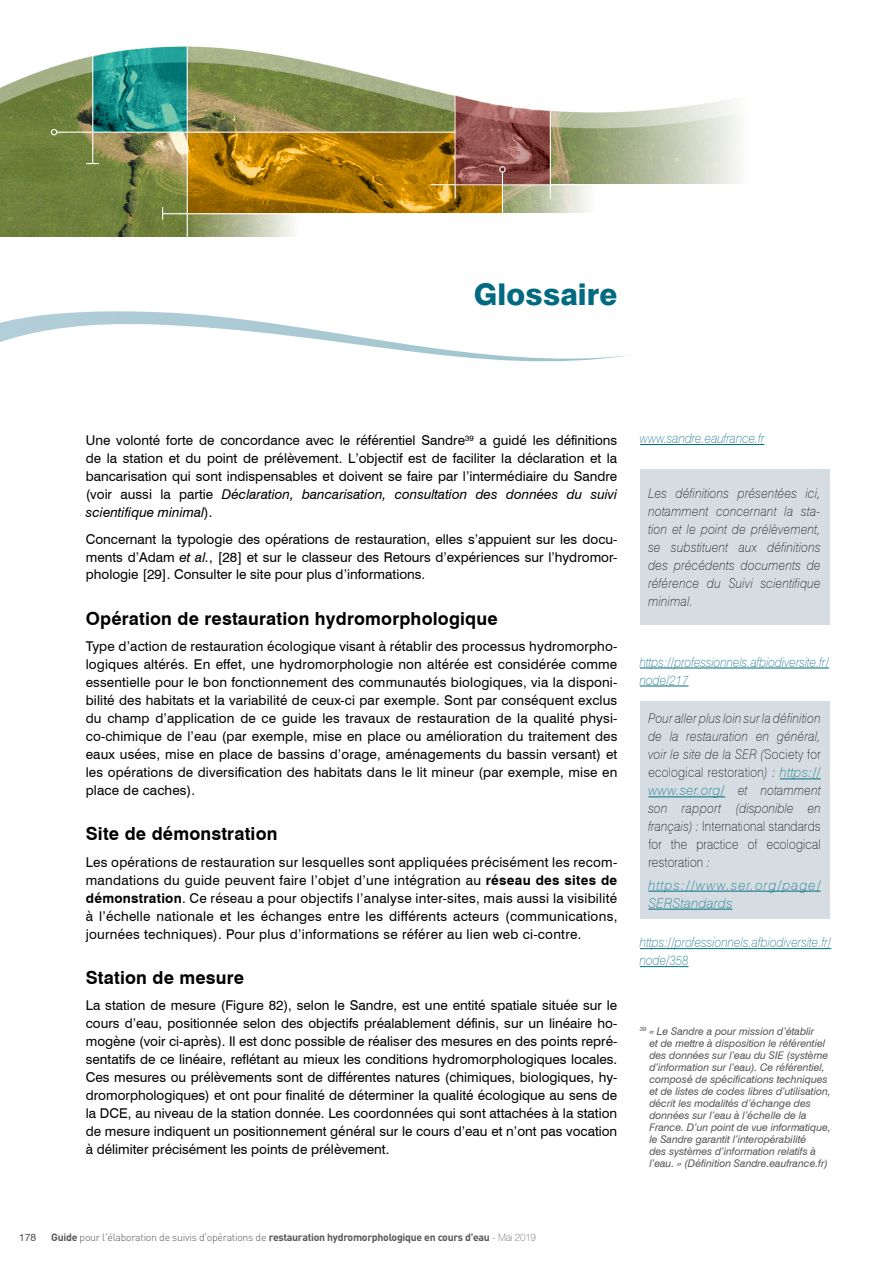
<style>
.page{position:relative;width:893px;height:1263px;background:#fff}
.page>*{position:absolute;margin:0;border:0;box-sizing:border-box;transform-origin:0 0}
.t1{font:800 30px "Swiss 721 BT";color:#006b80}
.t2{font:700 18px "Swiss 721 BT";letter-spacing:.01em;color:#000}
.t3{font:13.5px/18px "Swiss 721 BT";color:#000;text-align:justify}
.t4{font:italic 100 13.5px/18px "Swiss 721 BT";letter-spacing:.03em;color:#000;text-align:justify;scale:.9 1}
.t5{font:italic 100 13.5px/18px "Swiss 721 BT";letter-spacing:.005em;color:#006b80;scale:.9 1}
.t6{font:italic 100 13.5px/18px "Swiss 721 BT";letter-spacing:.09em;color:#006b80}
.t7{font:italic 10.5px/12px "Swiss 721 BT";letter-spacing:-.005em;color:#575756}
.t8{font:700 10.5px "DIN";letter-spacing:-.025em;color:#575756}
.t9{font:10.5px "Swiss 721 BT";color:#575756}
.s1{font-style:italic}
.s2{font-weight:700}
.s3{font-style:normal}
.s4{color:#006b80}
.s5{font-weight:300}
.s6{font-family:"Swiss 721 BT";font-weight:100}
</style>
<div class="page">
<img style="left:0;top:46px;width:739px;height:190px">
<svg style="left:503px;top:184px;width:137px;height:29px"></svg>
<div style="left:640px;top:184px;width:253px;height:33px;background:#fff"></div>
<svg style="left:144px;top:213px;width:199px;height:24px"></svg>
<div style="left:343px;top:213px;width:550px;height:42px;background:#fff"></div>
<svg style="left:188px;top:133px;width:314px;height:80px"></svg>
<hr style="left:455px;top:26px;width:1px;height:172px;background:#fff">
<hr style="left:163px;top:213px;width:339px;height:1px;background:#fff">
<hr style="left:550px;top:110px;width:1px;height:88px;background:#fff">
<hr style="left:430px;top:184px;width:157px;height:1px;background:#fff">
<svg style="left:86px;top:163px;width:13px;height:1px"></svg>
<svg style="left:51px;top:129px;width:6px;height:6px"></svg>
<svg style="left:162px;top:207px;width:1px;height:13px"></svg>
<svg style="left:455px;top:95px;width:95px;height:90px"></svg>
<hr style="left:502px;top:172px;width:1px;height:95px;background:#fff">
<div style="left:499px;top:166px;width:7px;height:7px;border:1px solid #fff;border-radius:50%"></div>
<svg style="left:93px;top:46px;width:94px;height:86px"></svg>
<hr style="left:187px;top:40px;width:1px;height:202px;background:#fff">
<hr style="left:57px;top:132px;width:399px;height:1px;background:#fff">
<hr style="left:92px;top:37px;width:1px;height:126px;background:#fff">
<svg style="left:0;top:311px;width:628px;height:51px"></svg>
<div style="left:640px;top:469px;width:189px;height:156px;background:#d5dde3"></div>
<div style="left:640px;top:702px;width:189px;height:217px;background:#d5dde3"></div>
<hr style="left:780px;top:779px;width:41px;height:1px;background:#006b80">
<hr style="left:648px;top:797px;width:77px;height:1px;background:#006b80">
<hr style="left:648px;top:891px;width:173px;height:1px;background:#006b80">
<hr style="left:648px;top:909px;width:84px;height:1px;background:#006b80">
<hr style="left:640px;top:444px;width:124px;height:1px;background:#006b80">
<hr style="left:640px;top:668px;width:189px;height:1px;background:#006b80">
<hr style="left:640px;top:686px;width:48px;height:1px;background:#006b80">
<hr style="left:640px;top:948px;width:191px;height:1px;background:#006b80">
<hr style="left:640px;top:966px;width:48px;height:1px;background:#006b80">
<h1 class="t1" style="left:474px;top:276px;width:145px">Glossaire</h1>
<p class="t3" style="left:86px;top:431px;width:533px">Une volonté forte de concordance avec le référentiel Sandre<sup>39</sup> a guidé les définitions de la station et du point de prélèvement. L’objectif est de faciliter la déclaration et la bancarisation qui sont indispensables et doivent se faire par l’intermédiaire du Sandre (voir aussi la partie <span class="s1">Déclaration, bancarisation, consultation des données du suivi scientifique minimal</span>).</p>
<p class="t3" style="left:86px;top:530px;width:533px">Concernant la typologie des opérations de restauration, elles s’appuient sur les docu&shy;ments d’Adam <span class="s1">et al.</span>, [28] et sur le classeur des Retours d’expériences sur l’hydromor&shy;phologie [29]. Consulter le site pour plus d’informations.</p>
<h2 class="t2" style="left:86px;top:607px;width:413px">Opération de restauration hydromorphologique</h2>
<p class="t3" style="left:86px;top:637px;width:533px">Type d’action de restauration écologique visant à rétablir des processus hydromorpho&shy;logiques altérés. En effet, une hydromorphologie non altérée est considérée comme essentielle pour le bon fonctionnement des communautés biologiques, via la disponi&shy;bilité des habitats et la variabilité de ceux-ci par exemple. Sont par conséquent exclus du champ d’application de ce guide les travaux de restauration de la qualité physi&shy;co-chimique de l’eau (par exemple, mise en place ou amélioration du traitement des eaux usées, mise en place de bassins d’orage, aménagements du bassin versant) et les opérations de diversification des habitats dans le lit mineur (par exemple, mise en place de caches).</p>
<h2 class="t2" style="left:86px;top:823px;width:193px">Site de démonstration</h2>
<p class="t3" style="left:86px;top:853px;width:533px">Les opérations de restauration sur lesquelles sont appliquées précisément les recom&shy;mandations du guide peuvent faire l’objet d’une intégration au <span class="s2">réseau des sites de démonstration</span>. Ce réseau a pour objectifs l’analyse inter-sites, mais aussi la visibilité à l’échelle nationale et les échanges entre les différents acteurs (communications, journées techniques). Pour plus d’informations se référer au lien web ci-contre.</p>
<h2 class="t2" style="left:86px;top:966px;width:160px">Station de mesure</h2>
<p class="t3" style="left:86px;top:996px;width:533px">La station de mesure (Figure 82), selon le Sandre, est une entité spatiale située sur le cours d’eau, positionnée selon des objectifs préalablement définis, sur un linéaire ho&shy;mogène (voir ci-après). Il est donc possible de réaliser des mesures en des points repré&shy;sentatifs de ce linéaire, reflétant au mieux les conditions hydromorphologiques locales.<br>Ces mesures ou prélèvements sont de différentes natures (chimiques, biologiques, hy&shy;dromorphologiques) et ont pour finalité de déterminer la qualité écologique au sens de la DCE, au niveau de la station donnée. Les coordonnées qui sont attachées à la station de mesure indiquent un positionnement général sur le cours d’eau et n’ont pas vocation à délimiter précisément les points de prélèvement.</p>
<p class="t5" style="left:640px;top:429px;width:140px">www.sandre.eaufrance.fr</p>
<p class="t4" style="left:648px;top:484px;width:193px">Les définitions présentées ici, notamment concernant la sta&shy;tion et le point de prélèvement, se substituent aux définitions des précédents documents de référence du Suivi scientifique minimal.</p>
<p class="t5" style="left:640px;top:653px;width:212px">https://professionnels.afbiodiversite.fr/ node/217</p>
<p class="t4" style="left:648px;top:709px;width:193px">Pour aller plus loin sur la définition de la restauration en général, voir le site de la SER (<span class="s3">Society for ecological restoration</span>) : <span class="s4">https:// www.ser.org/</span> et notamment son rapport (disponible en français) : <span class="s3">International standards for the practice of ecological restoration</span> :</p>
<p class="t6" style="left:648px;top:876px;width:174px">https://www.ser.org/page/<br>SERStandards</p>
<p class="t5" style="left:640px;top:933px;width:214px">https://professionnels.afbiodiversite.fr/ node/358</p>
<p class="t7" style="left:649px;top:1025px;width:183px;text-indent:-9px"><sup>39</sup> « Le Sandre a pour mission d’établir<br>et de mettre à disposition le référentiel des données sur l’eau du SIE (système d’information sur l’eau). Ce référentiel, composé de spécifications techniques et de listes de codes libres d’utilisation, décrit les modalités d’échange des données sur l’eau à l’échelle de la France. D’un point de vue informatique, le Sandre garantit l’interopérabilité<br>des systèmes d’information relatifs à l’eau. » (Définition Sandre.eaufrance.fr)</p>
<p class="t9" style="left:19px;top:1230px;width:19px">178</p>
<p class="t8" style="left:51px;top:1230px;width:486px">Guide <span class="s5">pour l'élaboration de suivis d'opérations de</span> restauration hydromorphologique en cours d'eau <span class="s6">- Mai 2019</span></p>
</div>
